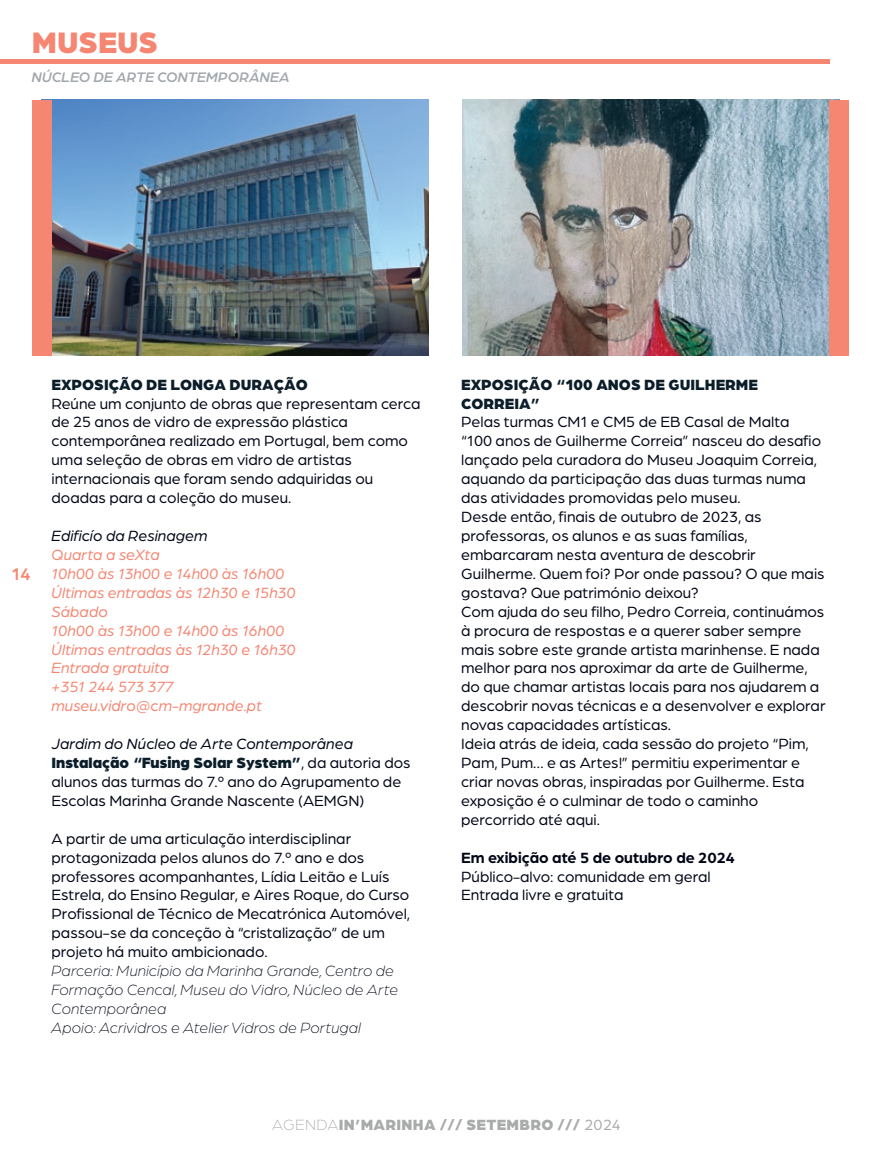
<style>
.page{position:relative;width:893px;height:1149px;background:#fff}
.page>*{position:absolute;margin:0;border:0;box-sizing:border-box;transform-origin:0 0}
.t1{font:900 31.5px "Arboria";color:#f48672}
.t2{font:500 18px "Arboria";color:#f48672}
.t3{font:15.75px/18.9px "Arboria";color:#000516}
.t4{font:italic 15.75px/18.9px "Arboria";color:#f48672}
.t5{font:italic 300 15.75px/18.9px "Arboria";color:#000516}
.t6{font:900 15.75px/18.9px "Arboria";color:#0c1d2a}
.t7{font:900 15.75px "Arboria";letter-spacing:.02em;color:#a8abaa}
.t8{font:700 15.75px "Arboria";color:#000516}
.t9{font:italic 15.75px "Arboria";color:#000516}
.t10{font:italic 500 14.62px "Arboria";color:#a1a7ac}
.s1{font-style:italic}
.s2{font-weight:900;color:#0c1d2a}
.s3{font-weight:300}
.s4{font-weight:400}
</style>
<div class="page">
<img style="left:52px;top:100px;width:377px;height:255px">
<img style="left:462px;top:100px;width:367px;height:255px">
<div style="left:32px;top:100px;width:20px;height:255px;background:#f48672"></div>
<div style="left:829px;top:100px;width:20px;height:255px;background:#f48672"></div>
<div style="left:0;top:59px;width:829px;height:5px;background:#f48672"></div>
<h1 class="t1" style="left:32px;top:19px;width:128px">MUSEUS</h1>
<p class="t10" style="left:32px;top:67px;width:260px">NÚCLEO DE ARTE CONTEMPORÂNEA</p>
<p class="t2" style="left:11px;top:561px;width:21px">14</p>
<p class="t6" style="left:52px;top:373px;width:258px">EXPOSIÇÃO DE LONGA DURAÇÃO</p>
<p class="t3" style="left:52px;top:393px;width:370px">Reúne um conjunto de obras que representam cerca de 25 anos de vidro de expressão plástica contemporânea realizado em Portugal, bem como uma seleção de obras em vidro de artistas internacionais que foram sendo adquiridas ou doadas para a coleção do museu.</p>
<p class="t9" style="left:52px;top:525px;width:158px">Edificío da Resinagem</p>
<p class="t4" style="left:52px;top:544px;width:246px">Quarta a seXta<br>10h00 às 13h00 e 14h00 às 16h00<br>Últimas entradas às 12h30 e 15h30<br>Sábado<br>10h00 às 13h00 e 14h00 às 16h00<br>Últimas entradas às 12h30 e 16h30<br>Entrada gratuita<br>+351 244 573 377 museu.vidro@cm-mgrande.pt</p>
<p class="t3" style="left:52px;top:733px;width:361px"><span class="s1">Jardim do Núcleo de Arte Contemporânea </span><span class="s2">Instalação “Fusing Solar System”</span>, da autoria dos alunos das turmas do 7.º ano do Agrupamento de Escolas Marinha Grande Nascente (AEMGN)</p>
<p class="t3" style="left:52px;top:828px;width:360px">A partir de uma articulação interdisciplinar protagonizada pelos alunos do 7.º ano e dos professores acompanhantes, Lídia Leitão e Luís Estrela, do Ensino Regular, e Aires Roque, do Curso Profissional de Técnico de Mecatrónica Automóvel, passou-se da conceção à “cristalização” de um projeto há muito ambicionado.</p>
<p class="t5" style="left:52px;top:960px;width:348px">Parceria: Município da Marinha Grande, Centro de Formação Cencal, Museu do Vidro, Núcleo de Arte Contemporânea<br>Apoio: Acrividros e Atelier Vidros de Portugal</p>
<p class="t6" style="left:461px;top:373px;width:298px">EXPOSIÇÃO “100 ANOS DE GUILHERME<br>CORREIA”</p>
<p class="t3" style="left:461px;top:412px;width:366px">Pelas turmas CM1 e CM5 de EB Casal de Malta<br>“100 anos de Guilherme Correia” nasceu do desafio lançado pela curadora do Museu Joaquim Correia, aquando da participação das duas turmas numa das atividades promovidas pelo museu.<br>Desde então, finais de outubro de 2023, as professoras, os alunos e as suas famílias, embarcaram nesta aventura de descobrir Guilherme. Quem foi? Por onde passou? O que mais gostava? Que património deixou?<br>Com ajuda do seu filho, Pedro Correia, continuámos à procura de respostas e a querer saber sempre mais sobre este grande artista marinhense. E nada melhor para nos aproximar da arte de Guilherme, do que chamar artistas locais para nos ajudarem a descobrir novas técnicas e a desenvolver e explorar novas capacidades artísticas.<br>Ideia atrás de ideia, cada sessão do projeto “Pim, Pam, Pum… e as Artes!” permitiu experimentar e criar novas obras, inspiradas por Guilherme. Esta exposição é o culminar de todo o caminho percorrido até aqui.</p>
<p class="t8" style="left:461px;top:846px;width:275px">Em exibição até 5 de outubro de 2024</p>
<p class="t3" style="left:461px;top:865px;width:251px">Público-alvo: comunidade em geral<br>Entrada livre e gratuita</p>
<p class="t7" style="left:272px;top:1112px;width:350px"><span class="s3">AGENDA</span>IN’MARINHA /// SETEMBRO /// <span class="s4">2024</span></p>
</div>
